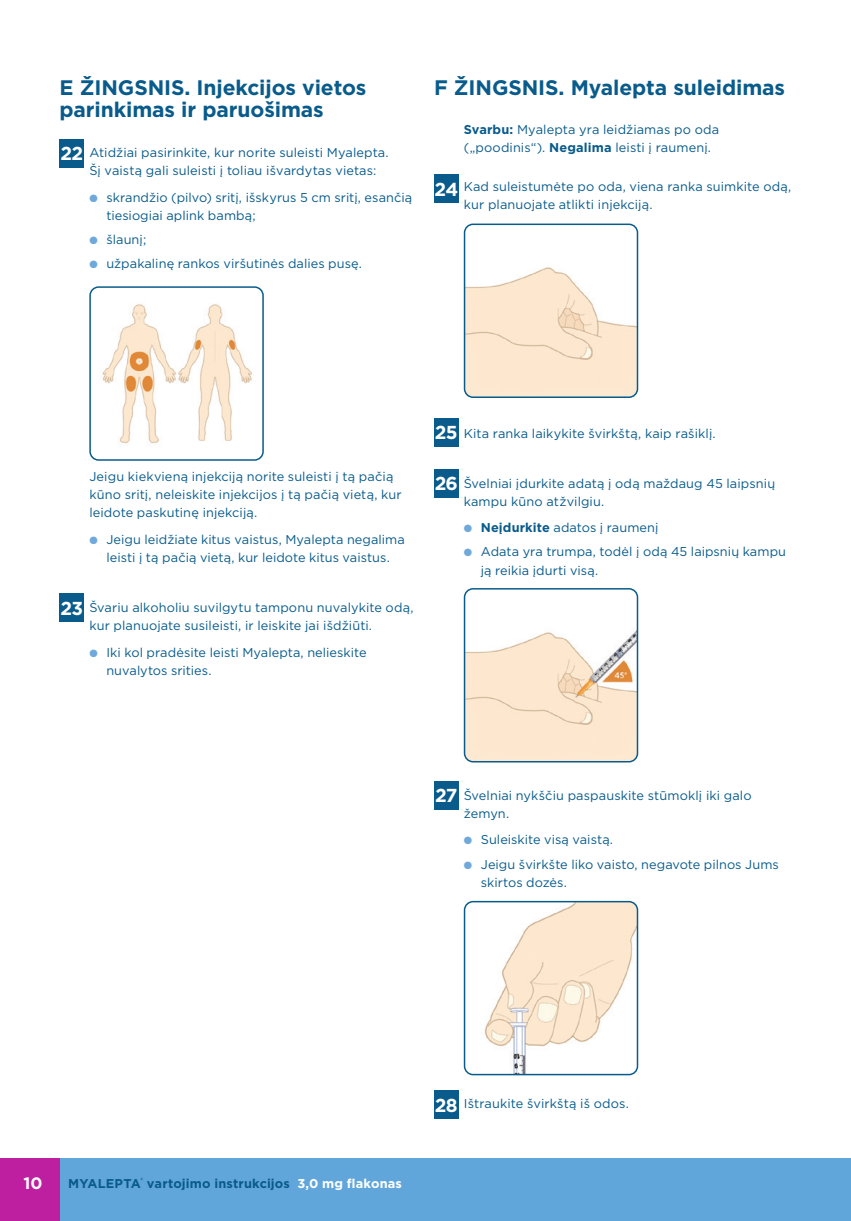
<style>
.page{position:relative;width:851px;height:1221px;background:#fff}
.page>*{position:absolute;margin:0;border:0;box-sizing:border-box;transform-origin:0 0}
.Subhead{font:700 21px/22.5px "Gotham";letter-spacing:-.005em;color:#085b8b}
.t1{font:700 18.75px "Gotham";letter-spacing:-.04em;color:#fff}
.t2{font:700 16.5px "Gotham";color:#fff}
.t3{font:12.75px/18px "Gotham";letter-spacing:.005em;color:#085b8b}
.t4{font:700 12.75px "Gotham";letter-spacing:.01em;color:#085b8b}
.s1{font-weight:700}
.s2{color:#6fa9db}
.s3{color:#fff}
</style>
<div class="page">
<div style="left:0;top:1158px;width:850px;height:62px;background:#61a6da"></div>
<div style="left:0;top:1158px;width:60px;height:62px;background:#be1fa1"></div>
<div style="left:60px;top:139px;width:24px;height:28px;background:#085b8b"></div>
<div style="left:60px;top:593px;width:24px;height:29px;background:#085b8b"></div>
<div style="left:434px;top:174px;width:24px;height:29px;background:#085b8b"></div>
<div style="left:434px;top:418px;width:24px;height:29px;background:#085b8b"></div>
<div style="left:434px;top:469px;width:24px;height:28px;background:#085b8b"></div>
<div style="left:434px;top:781px;width:24px;height:29px;background:#085b8b"></div>
<div style="left:434px;top:1090px;width:24px;height:28px;background:#085b8b"></div>
<img style="left:90px;top:289px;width:173px;height:171px">
<div style="left:89px;top:286px;width:175px;height:174px;border:2px solid #085b8b;border-radius:9px"></div>
<img style="left:466px;top:226px;width:171px;height:171px">
<div style="left:463px;top:223px;width:175px;height:175px;border:2px solid #085b8b;border-radius:9px"></div>
<img style="left:466px;top:588px;width:171px;height:173px">
<div style="left:463px;top:588px;width:175px;height:174px;border:2px solid #085b8b;border-radius:9px"></div>
<img style="left:466px;top:903px;width:171px;height:171px">
<div style="left:463px;top:900px;width:175px;height:175px;border:2px solid #085b8b;border-radius:9px"></div>
<p class="Subhead" style="left:60px;top:76px;width:308px">E ŽINGSNIS. Injekcijos vietos parinkimas ir paruošimas</p>
<p class="Subhead" style="left:434px;top:76px;width:352px">F ŽINGSNIS. Myalepta suleidimas</p>
<p class="t3" style="left:463px;top:120px;width:257px"><span class="s1">Svarbu:</span> Myalepta yra leidžiamas po oda („poodinis“). <span class="s1">Negalima</span> leisti į raumenį.</p>
<p class="t1" style="left:61px;top:142px;width:24px">22</p>
<p class="t3" style="left:89px;top:143px;width:301px">Atidžiai pasirinkite, kur norite suleisti Myalepta.<br>Šį vaistą gali suleisti į toliau išvardytas vietas:</p>
<p class="t3" style="left:106px;top:188px;width:307px;text-indent:-17px"><span class="s2">●</span> skrandžio (pilvo) sritį, išskyrus 5 cm sritį, esančią tiesiogiai aplink bambą;</p>
<p class="t3" style="left:89px;top:230px;width:58px"><span class="s2">●</span> šlaunį;</p>
<p class="t3" style="left:89px;top:254px;width:274px"><span class="s2">●</span> užpakalinę rankos viršutinės dalies pusę.</p>
<p class="t3" style="left:463px;top:177px;width:329px">Kad suleistumėte po oda, viena ranka suimkite odą, kur planuojate atlikti injekciją.</p>
<p class="t1" style="left:434px;top:178px;width:25px">24</p>
<p class="t3" style="left:89px;top:467px;width:314px">Jeigu kiekvieną injekciją norite suleisti į tą pačią kūno sritį, neleiskite injekcijos į tą pačią vietą, kur leidote paskutinę injekciją.</p>
<p class="t3" style="left:89px;top:530px;width:317px;text-align:center"><span class="s2">●</span> Jeigu leidžiate kitus vaistus, Myalepta negalima leisti į tą pačią vietą, kur leidote kitus vaistus.</p>
<p class="t3" style="left:89px;top:598px;width:326px">Švariu alkoholiu suvilgytu tamponu nuvalykite odą, kur planuojate susileisti, ir leiskite jai išdžiūti.</p>
<p class="t3" style="left:106px;top:643px;width:262px;text-indent:-17px"><span class="s2">●</span> Iki kol pradėsite leisti Myalepta, nelieskite nuvalytos srities.</p>
<p class="t1" style="left:61px;top:597px;width:24px">23</p>
<p class="t1" style="left:435px;top:421px;width:24px">25</p>
<p class="t1" style="left:434px;top:472px;width:25px">26</p>
<p class="t3" style="left:463px;top:424px;width:253px">Kita ranka laikykite švirkštą, kaip rašiklį.</p>
<p class="t3" style="left:463px;top:474px;width:313px">Švelniai įdurkite adatą į odą maždaug 45 laipsnių kampu kūno atžvilgiu.</p>
<p class="t3" style="left:463px;top:518px;width:196px"><span class="s2">●</span> <span class="s1">Neįdurkite</span> adatos į raumenį</p>
<p class="t3" style="left:480px;top:542px;width:307px;text-indent:-17px"><span class="s2">●</span> Adata yra trumpa, todėl į odą 45 laipsnių kampu ją reikia įdurti visą.</p>
<p class="t3" style="left:463px;top:786px;width:289px">Švelniai nykščiu paspauskite stūmoklį iki galo žemyn.</p>
<p class="t3" style="left:463px;top:830px;width:151px"><span class="s2">●</span> Suleiskite visą vaistą.</p>
<p class="t3" style="left:480px;top:855px;width:299px;text-indent:-17px"><span class="s2">●</span> Jeigu švirkšte liko vaisto, negavote pilnos Jums skirtos dozės.</p>
<p class="t1" style="left:435px;top:785px;width:24px">27</p>
<p class="t2" style="left:24px;top:1172px;width:20px">10</p>
<p class="t4" style="left:68px;top:1174px;width:335px">MYALEPTA<sup>®</sup> vartojimo instrukcijos <span class="s3">3,0 mg flakonas</span></p>
<p class="t1" style="left:435px;top:1093px;width:24px">28</p>
<p class="t3" style="left:463px;top:1094px;width:167px">Ištraukite švirkštą iš odos.</p>
</div>
